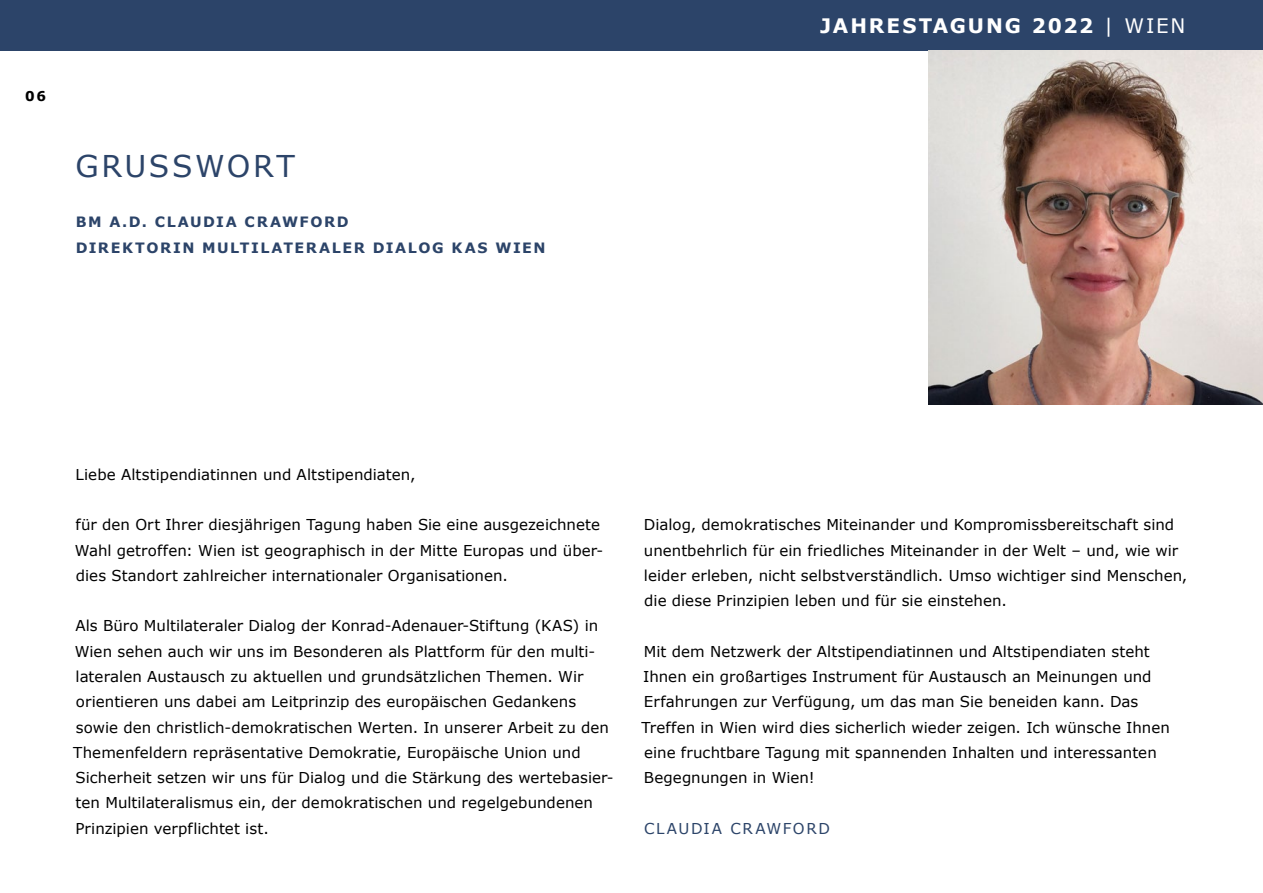
<style>
.page{position:relative;width:1263px;height:893px;background:#fff}
.page>*{position:absolute;margin:0;border:0;box-sizing:border-box;transform-origin:0 0}
.KAS_Head_20{font:30px "Verdana";letter-spacing:.085em;color:#2c4469}
.t1{font:700 19.95px "Verdana";letter-spacing:.095em;color:#fff}
.KAS_Fließ_10pt{font:15px/25.2px "Verdana";letter-spacing:.005em;color:#000}
.KAS_Fließ_Intro_Frag{font:15px "Verdana";letter-spacing:.105em;color:#2c4469}
.KAS_Sub_9_5pt{font:700 14.25px "Verdana";letter-spacing:.11em;color:#2c4469}
.t2{font:700 13.5px "Verdana";color:#000}
.s1{font-weight:400}
</style>
<div class="page">
<div style="left:0;top:0;width:1263px;height:51px;background:#2c4469"></div>
<img style="left:928px;top:51px;width:335px;height:353px">
<p class="t2" style="left:25px;top:87px;width:22px">06</p>
<p class="KAS_Head_20" style="left:75px;top:145px;width:221px">GRUSSWORT</p>
<p class="KAS_Sub_9_5pt" style="left:76px;top:212px;width:274px">BM A.D. CLAUDIA CRAWFORD</p>
<p class="KAS_Sub_9_5pt" style="left:76px;top:237px;width:471px">DIREKTORIN MULTILATERALER DIALOG KAS WIEN</p>
<h2 class="t1" style="left:820px;top:11px;width:367px">JAHRESTAGUNG 2022 <span class="s1">| WIEN</span></h2>
<p class="KAS_Fließ_10pt" style="left:76px;top:462px;width:341px">Liebe Altstipendiatinnen und Altstipendiaten,</p>
<p class="KAS_Fließ_10pt" style="left:75px;top:512px;width:530px">für den Ort Ihrer diesjährigen Tagung haben Sie eine ausgezeichnete<br>Wahl getroffen: Wien ist geographisch in der Mitte Europas und über&shy;dies Standort zahlreicher internationaler Organisationen.</p>
<p class="KAS_Fließ_10pt" style="left:73px;top:613px;width:542px">Als Büro Multilateraler Dialog der Konrad-Adenauer-Stiftung (KAS) in Wien sehen auch wir uns im Besonderen als Plattform für den multi&shy;lateralen Austausch zu aktuellen und grundsätzlichen Themen. Wir orientieren uns dabei am Leitprinzip des europäischen Gedankens sowie den christlich-demokratischen Werten. In unserer Arbeit zu den Themenfeldern repräsentative Demokratie, Europäische Union und Sicherheit setzen wir uns für Dialog und die Stärkung des wertebasier&shy;ten Multilateralismus ein, der demokratischen und regelgebundenen Prinzipien verpflichtet ist.</p>
<p class="KAS_Fließ_10pt" style="left:644px;top:512px;width:545px">Dialog, demokratisches Miteinander und Kompromissbereitschaft sind unentbehrlich für ein friedliches Miteinander in der Welt – und, wie wir leider erleben, nicht selbstverständlich. Umso wichtiger sind Menschen, die diese Prinzipien leben und für sie einstehen.</p>
<p class="KAS_Fließ_10pt" style="left:642px;top:638px;width:530px">Mit dem Netzwerk der Altstipendiatinnen und Altstipendiaten steht Ihnen ein großartiges Instrument für Austausch an Meinungen und Erfahrungen zur Verfügung, um das man Sie beneiden kann. Das Treffen in Wien wird dies sicherlich wieder zeigen. Ich wünsche Ihnen eine fruchtbare Tagung mit spannenden Inhalten und interessanten Begegnungen in Wien!</p>
<p class="KAS_Fließ_Intro_Frag" style="left:644px;top:818px;width:188px">CLAUDIA CRAWFORD</p>
</div>
